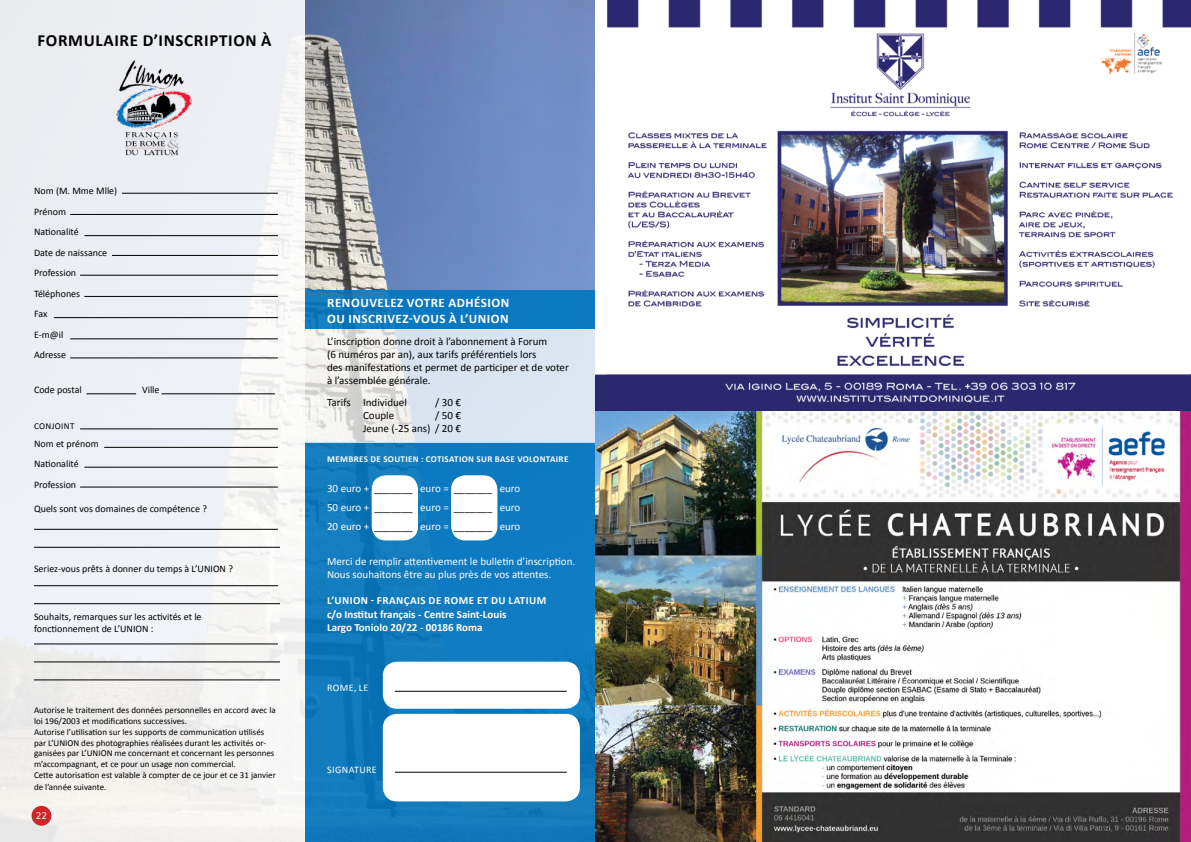
<style>
.page{position:relative;width:1191px;height:842px;background:#fff}
.page>*{position:absolute;margin:0;border:0;box-sizing:border-box;transform-origin:0 0}
.t1{font:700 17px "Calibri";color:#000}
.t2{font:700 13px/15.6px "Calibri";letter-spacing:.04em;color:#fff}
.t3{font:11px/13.2px "Calibri";color:#000}
.t4{font:11px/18.9px "Calibri";color:#fff;text-align:justify}
.t5{font:700 11px/13.2px "Calibri";letter-spacing:.04em;color:#fff}
.t6{font:10px/20.5px "Calibri";color:#000}
.t7{font:10px "Calibri";color:#fff}
.t8{font:9px/10.8px "Calibri";color:#000}
.t9{font:700 9px "Calibri";letter-spacing:.04em;color:#fff}
.t10{font:9px "DejaVu Sans";color:#fff}
.s1{color:#000}
</style>
<div class="page">
<img style="left:305px;top:0;width:886px;height:842px">
<div style="left:0;top:0;width:305px;height:842px;background:linear-gradient(to right,#e9ebf0,#f2f3f3)"></div>
<hr style="left:122px;top:193px;width:156px;height:1px;background:#000">
<hr style="left:70px;top:214px;width:208px;height:1px;background:#000">
<hr style="left:84px;top:235px;width:194px;height:1px;background:#000">
<hr style="left:112px;top:255px;width:166px;height:1px;background:#000">
<hr style="left:80px;top:275px;width:198px;height:1px;background:#000">
<hr style="left:84px;top:296px;width:194px;height:1px;background:#000">
<hr style="left:54px;top:317px;width:224px;height:1px;background:#000">
<hr style="left:70px;top:339px;width:208px;height:1px;background:#000">
<hr style="left:70px;top:358px;width:208px;height:1px;background:#000">
<hr style="left:80px;top:429px;width:198px;height:1px;background:#000">
<hr style="left:104px;top:447px;width:174px;height:1px;background:#000">
<hr style="left:84px;top:467px;width:194px;height:1px;background:#000">
<hr style="left:80px;top:487px;width:198px;height:1px;background:#000">
<hr style="left:34px;top:529px;width:244px;height:1px;background:#000">
<hr style="left:34px;top:585px;width:244px;height:1px;background:#000">
<hr style="left:34px;top:644px;width:244px;height:1px;background:#000">
<hr style="left:34px;top:547px;width:246px;height:1px;background:#000">
<hr style="left:34px;top:603px;width:246px;height:1px;background:#000">
<hr style="left:34px;top:662px;width:246px;height:1px;background:#000">
<hr style="left:34px;top:680px;width:246px;height:1px;background:#000">
<hr style="left:162px;top:394px;width:113px;height:1px;background:#000">
<hr style="left:86px;top:394px;width:50px;height:1px;background:#000">
<div style="left:305px;top:442px;width:290px;height:400px;background:linear-gradient(to right,#1179ba,#0f7bc2)"></div>
<div style="left:305px;top:291px;width:290px;height:38px;background:linear-gradient(to right,#107abc,#0978c2)"></div>
<svg style="left:305px;top:329px;width:290px;height:113px;fill:#dce4f1"></svg>
<div style="left:372px;top:475px;width:46px;height:65px;background:#fff;border-radius:14px"></div>
<div style="left:383px;top:662px;width:197px;height:47px;background:#fff;border-radius:14px"></div>
<div style="left:383px;top:714px;width:197px;height:87px;background:#fff;border-radius:14px"></div>
<div style="left:451px;top:475px;width:46px;height:65px;background:#fff;border-radius:14px"></div>
<hr style="left:395px;top:772px;width:172px;height:1px;background:#000">
<hr style="left:395px;top:691px;width:172px;height:1px;background:#000">
<img style="left:114px;top:56px;width:83px;height:103px">
<div style="left:32px;top:806px;width:19px;height:20px;background:#d2232a;border-radius:50%"></div>
<h1 class="t1" style="left:38px;top:29px;width:22px">FORMU</h1>
<h1 class="t1" style="left:96px;top:29px;width:18px">LAIRE</h1>
<h1 class="t1" style="left:143px;top:29px;width:25px">D’INSCRI</h1>
<h1 class="t1" style="left:209px;top:29px;width:20px">PTION</h1>
<h1 class="t1" style="left:261px;top:29px;width:12px">À</h1>
<p class="t6" style="left:34px;top:181px;width:85px">Nom (M. Mme Mlle)<br>Prénom<br>Nationalité<br>Date de naissance<br>Profession<br>Téléphones<br>Fax<br>E-m@il<br>Adresse</p>
<p class="t6" style="left:34px;top:380px;width:49px">Code postal</p>
<p class="t6" style="left:142px;top:380px;width:19px">Ville</p>
<p class="t8" style="left:34px;top:420px;width:42px">Conjoint</p>
<p class="t6" style="left:34px;top:433px;width:66px">Nom et prénom<br>Nationalité<br>Profession</p>
<p class="t6" style="left:34px;top:498px;width:174px">Quels sont vos domaines de compétence ?</p>
<p class="t6" style="left:34px;top:558px;width:200px">Seriez-vous prêts à donner du temps à L’UNION ?</p>
<p class="t6" style="left:34px;top:610px;width:169px;line-height:12px">Souhaits, remarques sur les activités et le fonctionnement de L’UNION :</p>
<p class="t8" style="left:34px;top:705px;width:243px">Autorise le traitement des données personnelles en accord avec la loi 196/2003 et modifications successives.<br>Autorise l’utilisation sur les supports de communication utilisés par L’UNION des photographies réalisées durant les activités or&shy;ganisées par L’UNION me concernant et concernant les personnes m’accompagnant, et ce pour un usage non commercial.<br>Cette autorisation est valable à compter de ce jour et ce 31 janvier</p>
<p class="t8" style="left:34px;top:782px;width:74px">de l’année suivante.</p>
<p class="t10" style="left:36px;top:808px;width:13px">22</p>
<h2 class="t2" style="left:327px;top:295px;width:184px">RENOUVELEZ VOTRE ADHÉSION<br>OU INSCRIVEZ-VOUS À L’UNION</h2>
<p class="t3" style="left:327px;top:334px;width:243px">L’inscription donne droit à l’abonnement à Forum<br>(6 numéros par an), aux tarifs préférentiels lors<br>des manifestations et permet de participer et de voter à l’assemblée générale.</p>
<p class="t3" style="left:327px;top:396px;width:81px">Tarifs Individuel</p>
<p class="t3" style="left:435px;top:396px;width:27px">/ 30 €</p>
<p class="t3" style="left:363px;top:409px;width:33px">Couple</p>
<p class="t3" style="left:363px;top:409px;width:99px;text-align:right">/ 50 €<br>Jeune (-25 ans) / 20 €</p>
<p class="t9" style="left:327px;top:453px;width:243px">MEMBRES DE SOUTIEN : COTISATION SUR BASE VOLONTAIRE</p>
<p class="t4" style="left:327px;top:479px;width:195px">30 euro + <span class="s1">_______</span> euro = <span class="s1">_______</span> euro 50 euro + <span class="s1">_______</span> euro = <span class="s1">_______</span> euro 20 euro + <span class="s1">_______</span> euro = <span class="s1">_______</span> euro</p>
<p class="t4" style="left:327px;top:555px;width:250px;line-height:13.2px">Merci de remplir attentivement le bulletin d’inscription.<br>Nous souhaitons être au plus près de vos attentes.</p>
<p class="t5" style="left:327px;top:594px;width:221px">L’UNION - FRANÇAIS DE ROME ET DU LATIUM<br>C/O INSTITUT FRANÇAIS - CENTRE SAINT-LOUIS<br>LARGO TONIOLO 20/22 - 00186 ROMA</p>
<p class="t7" style="left:327px;top:681px;width:14px">Rome</p>
<p class="t7" style="left:354px;top:681px;width:11px">, le</p>
<p class="t7" style="left:327px;top:763px;width:22px">Signature</p>
</div>
